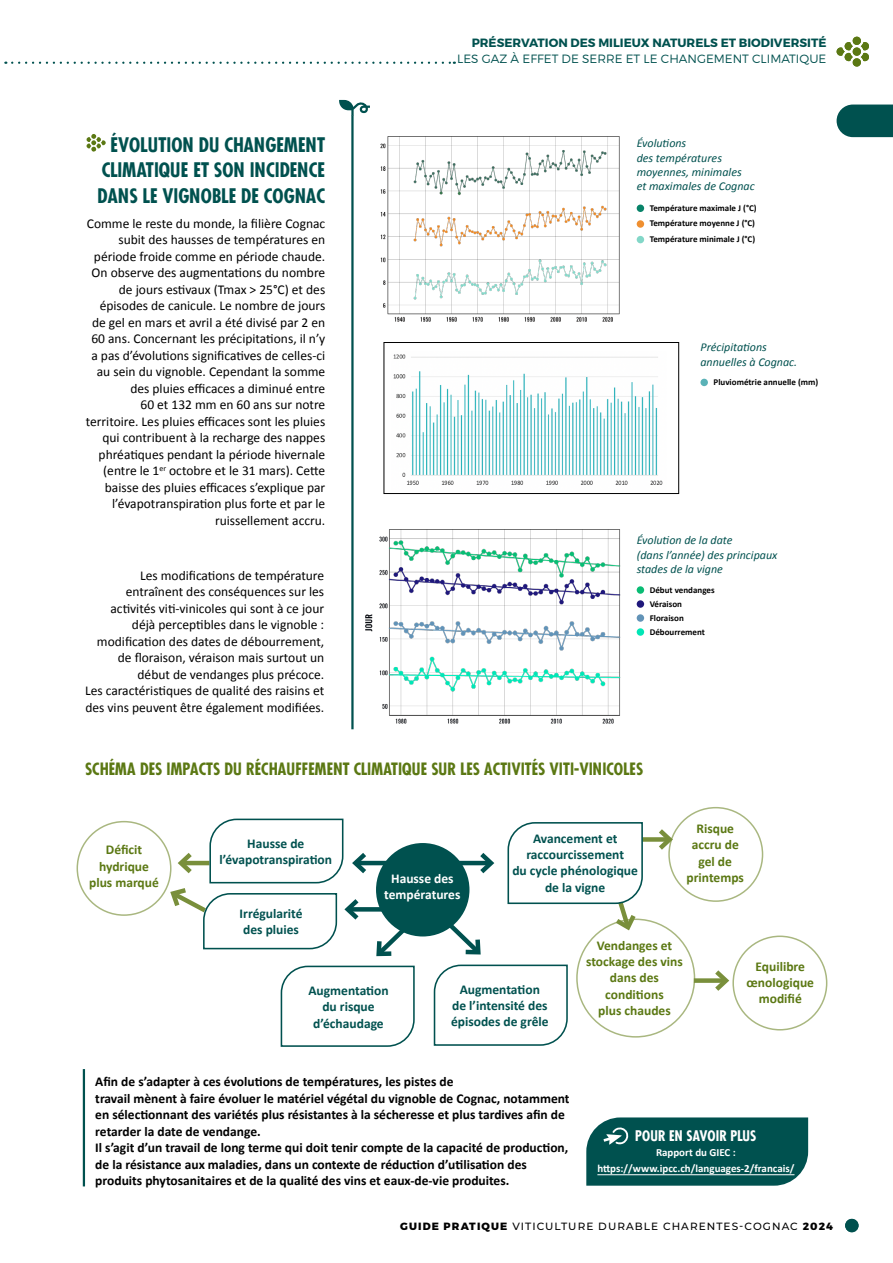
<style>
.page{position:relative;width:893px;height:1263px;background:#fff}
.page>*{position:absolute;margin:0;border:0;box-sizing:border-box;transform-origin:0 0}
.t1{font:700 condensed 19.5px/25.5px "Futura";color:#00514f;text-align:justify}
.t2{font:700 condensed 16.5px "Futura";color:#5b7813}
.t3{font:700 condensed 14.25px "Futura";color:#fff}
.t4{font:13.5px/16.5px "Calibri";color:#000;text-align:right}
.t5{font:700 13.5px/16.5px "Calibri";color:#000}
.t6{font:700 13.5px/16.2px "Calibri";color:#00514f;text-align:center}
.t7{font:700 13.5px/16.2px "Calibri";color:#5b7813;text-align:center}
.t8{font:700 13.5px/16.2px "Calibri";color:#fff;text-align:center}
.t9{font:italic 12px/14.4px "Calibri";color:#00514f}
.t10{font:700 12px "Montserrat";color:#00514f}
.t11{font:300 12px "Montserrat";color:#00514f}
.t12{font:700 10.95px/15.3px "Calibri";color:#fff;text-align:center}
.t13{font:500 10.5px "Montserrat";letter-spacing:.1em;color:#000}
.t14{font:700 9px/15.6px "Calibri";color:#000}
.s1{font-weight:800}
</style>
<div class="page">
<svg style="left:836px;top:104px;width:57px;height:34px;background:#1c6462"></svg>
<svg style="left:12px;top:62px;width:443px;height:2px"></svg>
<div style="left:845px;top:1219px;width:13px;height:13px;background:#00514f;border-radius:50%"></div>
<div style="left:852px;top:36px;width:9px;height:9px;background:#5b7813;border-radius:4px"></div>
<svg style="left:837px;top:42px;width:32px;height:25px"></svg>
<hr style="left:351px;top:115px;width:3px;height:614px;background:#00514f">
<hr style="left:83px;top:1069px;width:2px;height:117px;background:#00514f">
<svg style="left:339px;top:100px;width:31px;height:16px"></svg>
<svg style="left:87px;top:134px;width:19px;height:18px"></svg>
<img style="left:381px;top:136px;width:239px;height:186px">
<img style="left:365px;top:529px;width:256px;height:195px">
<div style="left:376px;top:843px;width:93px;height:93px;background:#00514f;border-radius:50%"></div>
<div style="left:77px;top:821px;width:94px;height:95px;border:2px solid #a9b780;border-radius:50%"></div>
<div style="left:668px;top:807px;width:95px;height:95px;border:2px solid #a9b780;border-radius:50%"></div>
<div style="left:732px;top:935px;width:95px;height:95px;border:2px solid #a9b780;border-radius:50%"></div>
<div style="left:642px;top:837px;width:28px;height:5px;background:#798f3b"></div>
<svg style="left:654px;top:829px;width:22px;height:25px"></svg>
<hr style="left:455px;top:861px;width:36px;height:4px;background:#00514f">
<svg style="left:475px;top:853px;width:20px;height:21px"></svg>
<svg style="left:436px;top:911px;width:45px;height:44px"></svg>
<svg style="left:507px;top:822px;width:137px;height:111px"></svg>
<svg style="left:433px;top:964px;width:135px;height:82px"></svg>
<svg style="left:167px;top:818px;width:254px;height:229px"></svg>
<div style="left:694px;top:978px;width:32px;height:5px;background:#798f3b"></div>
<svg style="left:710px;top:970px;width:23px;height:21px"></svg>
<img style="left:393px;top:354px;width:270px;height:131px">
<div style="left:384px;top:342px;width:295px;height:152px;border:1px solid #000"></div>
<div style="left:700px;top:379px;width:8px;height:7px;background:#5ab2b7;border-radius:50%"></div>
<div style="left:637px;top:205px;width:7px;height:7px;background:#088369;border-radius:50%"></div>
<div style="left:637px;top:220px;width:7px;height:8px;background:#ef8f30;border-radius:50%"></div>
<div style="left:637px;top:236px;width:7px;height:7px;background:#83d7c8;border-radius:50%"></div>
<div style="left:637px;top:628px;width:7px;height:8px;background:#01e6b6;border-radius:50%"></div>
<div style="left:637px;top:614px;width:7px;height:8px;background:#6293b7;border-radius:50%"></div>
<div style="left:637px;top:600px;width:7px;height:8px;background:#1f187b;border-radius:50%"></div>
<div style="left:637px;top:586px;width:7px;height:8px;background:#09bc74;border-radius:50%"></div>
<svg style="left:586px;top:1117px;width:222px;height:69px;background:#115d5b"></svg>
<p class="t10" style="left:472px;top:35px;width:356px">PRÉSERVATION DES MILIEUX NATURELS ET BIODIVERSITÉ</p>
<h1 class="t1" style="left:98px;top:131px;width:229px;text-indent:13px">ÉVOLUTION DU CHANGEMENT CLIMATIQUE ET SON INCIDENCE DANS LE VIGNOBLE DE COGNAC</h1>
<p class="t4" style="left:86px;top:214px;width:241px">Comme le reste du monde, la filière Cognac subit des hausses de températures en période froide comme en période chaude.<br>On observe des augmentations du nombre de jours estivaux (Tmax &gt; 25°C) et des épisodes de canicule. Le nombre de jours de gel en mars et avril a été divisé par 2 en 60 ans. Concernant les précipitations, il n’y a pas d’évolutions significatives de celles-ci au sein du vignoble. Cependant la somme des pluies efficaces a diminué entre<br>60 et 132 mm en 60 ans sur notre territoire. Les pluies efficaces sont les pluies qui contribuent à la recharge des nappes phréatiques pendant la période hivernale (entre le 1<sup>er</sup> octobre et le 31 mars). Cette baisse des pluies efficaces s’explique par l’évapotranspiration plus forte et par le ruissellement accru.</p>
<p class="t4" style="left:85px;top:566px;width:241px">Les modifications de température entraînent des conséquences sur les activités viti-vinicoles qui sont à ce jour déjà perceptibles dans le vignoble : modification des dates de débourrement, de floraison, véraison mais surtout un début de vendanges plus précoce.<br>Les caractéristiques de qualité des raisins et des vins peuvent être également modifiées.</p>
<p class="t11" style="left:457px;top:52px;width:371px">LES GAZ À EFFET DE SERRE ET LE CHANGEMENT CLIMATIQUE</p>
<p class="t9" style="left:637px;top:135px;width:120px">Évolutions<br>des températures moyennes, minimales<br>et maximales de Cognac</p>
<p class="t14" style="left:650px;top:200px;width:108px">Température maximale J (°C)<br>Température moyenne J (°C)<br>Température minimale J (°C)</p>
<p class="t9" style="left:700px;top:340px;width:98px">Précipitations annuelles à Cognac.</p>
<p class="t14" style="left:713px;top:374px;width:106px">Pluviométrie annuelle (mm)</p>
<p class="t9" style="left:637px;top:533px;width:142px">Évolution de la date<br>(dans l’année) des principaux stades de la vigne</p>
<p class="t14" style="left:650px;top:582px;width:66px">Début vendanges</p>
<p class="t14" style="left:650px;top:596px;width:34px">Véraison</p>
<p class="t14" style="left:650px;top:610px;width:36px">Floraison</p>
<p class="t14" style="left:650px;top:624px;width:57px">Débourrement</p>
<p class="t2" style="left:85px;top:758px;width:560px">SCHÉMA DES IMPACTS DU RÉCHAUFFEMENT CLIMATIQUE SUR LES ACTIVITÉS VITI-VINICOLES</p>
<p class="t7" style="left:89px;top:841px;width:71px">Déficit hydrique plus marqué</p>
<p class="t6" style="left:220px;top:835px;width:114px">Hausse de l’évapotranspiration</p>
<p class="t6" style="left:240px;top:905px;width:64px;text-align:left">Irrégularité des pluies</p>
<p class="t8" style="left:384px;top:870px;width:78px">Hausse des températures</p>
<p class="t6" style="left:512px;top:830px;width:127px">Avancement et raccourcissement<br>du cycle phénologique de la vigne</p>
<p class="t7" style="left:687px;top:820px;width:59px">Risque accru de gel de printemps</p>
<p class="t6" style="left:308px;top:982px;width:82px">Augmentation du risque d’échaudage</p>
<p class="t6" style="left:451px;top:981px;width:99px">Augmentation de l’intensité des épisodes de grêle</p>
<p class="t7" style="left:586px;top:937px;width:98px">Vendanges et stockage des vins dans des conditions<br>plus chaudes</p>
<p class="t7" style="left:747px;top:958px;width:69px">Equilibre œnologique modifié</p>
<p class="t5" style="left:95px;top:1073px;width:476px">Afin de s’adapter à ces évolutions de températures, les pistes de<br>travail mènent à faire évoluer le matériel végétal du vignoble de Cognac, notamment en sélectionnant des variétés plus résistantes à la sécheresse et plus tardives afin de retarder la date de vendange.<br>Il s’agit d’un travail de long terme qui doit tenir compte de la capacité de production, de la résistance aux maladies, dans un contexte de réduction d’utilisation des produits phytosanitaires et de la qualité des vins et eaux-de-vie produites.</p>
<p class="t3" style="left:635px;top:1126px;width:123px">POUR EN SAVOIR PLUS</p>
<p class="t12" style="left:597px;top:1145px;width:199px">Rapport du GIEC : https://www.ipcc.ch/languages-2/francais/</p>
<p class="t13" style="left:400px;top:1219px;width:434px"><span class="s1">GUIDE PRATIQUE</span> VITICULTURE DURABLE CHARENTES-COGNAC <span class="s1">2024</span></p>
</div>
